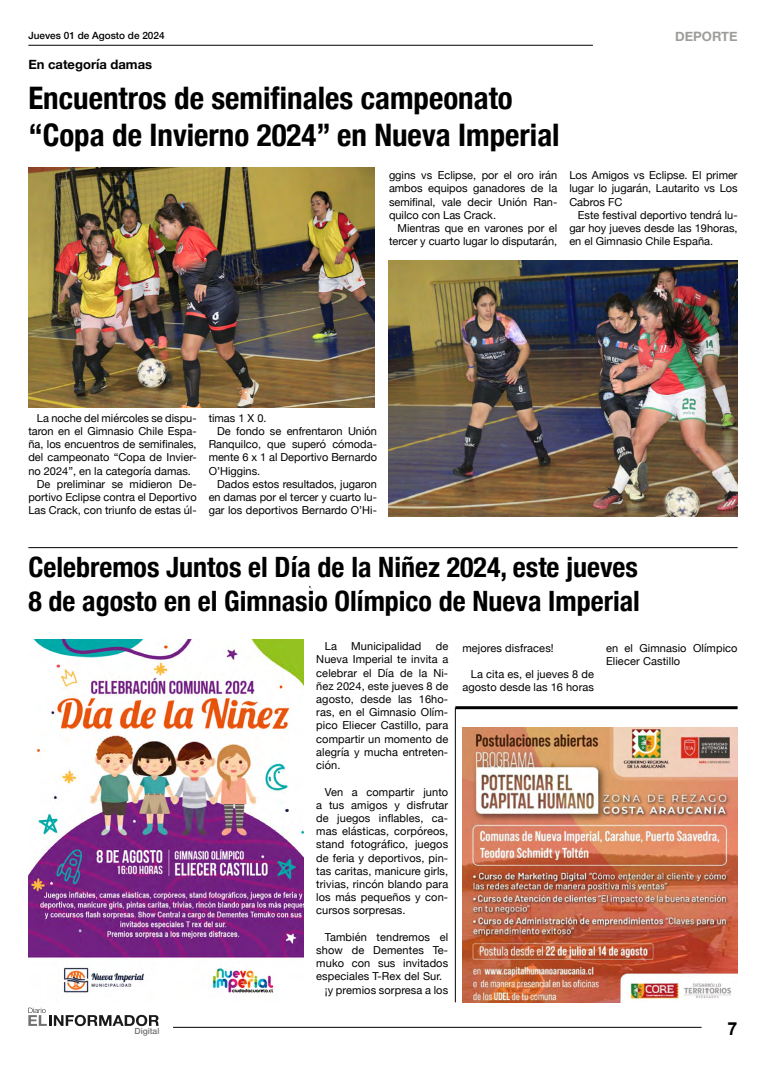
<style>
.page{position:relative;width:766px;height:1078px;background:#fff}
.page>*{position:absolute;margin:0;border:0;box-sizing:border-box;transform-origin:0 0}
.t1{font:700 condensed 31px/37.2px "Helvetica Neue";color:#000}
.t2{font:700 condensed 28px/33.6px "Helvetica Neue";color:#000}
.t3{font:700 18px "Arial";color:#000}
.t4{font:700 13px "Helvetica Neue";color:#000}
.t5{font:700 13px "Helvetica Neue";color:#9d9d9c}
.t6{font:11px/13.2px "Helvetica Neue";color:#000;text-align:justify}
.t7{font:500 10px "Helvetica Neue";color:#000}
.t8{font:500 8.5px "Helvetica Neue";color:#717170}
</style>
<div class="page">
<hr style="left:28px;top:45px;width:564px;height:1px;background:#000">
<hr style="left:173px;top:1026px;width:528px;height:1px;background:#000">
<svg style="left:28px;top:1007px;width:131px;height:18px"></svg>
<hr style="left:455px;top:706px;width:282px;height:3px;background:#000">
<hr style="left:455px;top:707px;width:1px;height:295px;background:#000">
<hr style="left:28px;top:547px;width:709px;height:1px;background:#000">
<img style="left:462px;top:727px;width:275px;height:275px">
<img style="left:28px;top:639px;width:275px;height:355px">
<img style="left:28px;top:167px;width:346px;height:240px">
<img style="left:388px;top:261px;width:349px;height:255px">
<p class="t7" style="left:28px;top:28px;width:138px">Jueves 01 de Agosto de 2024</p>
<p class="t4" style="left:28px;top:55px;width:125px">En categoría damas</p>
<h1 class="t1" style="left:28px;top:77px;width:532px">Encuentros de semifinales campeonato “Copa de Invierno 2024” en Nueva Imperial</h1>
<p class="t6" style="left:389px;top:169px;width:170px">ggins vs Eclipse, por el oro irán ambos equipos ganadores de la semifinal, vale decir Unión Ran&shy;quilco con Las Crack.</p>
<p class="t6" style="left:389px;top:222px;width:170px;text-align:right">Mientras que en varones por el tercer y cuarto lugar lo disputarán,</p>
<p class="t5" style="left:675px;top:26px;width:64px">DEPORTE</p>
<p class="t6" style="left:569px;top:169px;width:170px">Los Amigos vs Eclipse. El primer lugar lo jugarán, Lautarito vs Los Cabros FC</p>
<p class="t6" style="left:569px;top:209px;width:170px;text-indent:9px">Este festival deportivo tendrá lu&shy;gar hoy jueves desde las 19horas, en el Gimnasio Chile España.</p>
<p class="t6" style="left:37px;top:412px;width:161px">La noche del miércoles se dispu-</p>
<p class="t6" style="left:28px;top:425px;width:170px">taron en el Gimnasio Chile Espa-</p>
<p class="t6" style="left:28px;top:438px;width:170px">ña, los encuentros de semifinales,</p>
<p class="t6" style="left:28px;top:451px;width:170px">del campeonato “Copa de Invier-</p>
<p class="t6" style="left:28px;top:464px;width:164px">no 2024”, en la categoría damas.</p>
<p class="t6" style="left:37px;top:478px;width:161px">De preliminar se midieron De-</p>
<p class="t6" style="left:28px;top:491px;width:170px">portivo Eclipse contra el Deportivo</p>
<p class="t6" style="left:28px;top:504px;width:170px">Las Crack, con triunfo de estas úl-</p>
<p class="t6" style="left:209px;top:412px;width:59px">timas 1 X 0.</p>
<p class="t6" style="left:217px;top:425px;width:161px">De fondo se enfrentaron Unión</p>
<p class="t6" style="left:209px;top:438px;width:170px">Ranquilco, que superó cómoda-</p>
<p class="t6" style="left:209px;top:451px;width:170px">mente 6 x 1 al Deportivo Bernardo</p>
<p class="t6" style="left:209px;top:464px;width:53px">O’Higgins.</p>
<p class="t6" style="left:217px;top:478px;width:161px">Dados estos resultados, jugaron</p>
<p class="t6" style="left:209px;top:491px;width:170px">en damas por el tercer y cuarto lu-</p>
<p class="t6" style="left:209px;top:504px;width:170px">gar los deportivos Bernardo O’Hi-</p>
<h2 class="t2" style="left:28px;top:548px;width:613px">Celebremos Juntos el Día de la Niñez 2024, este jueves<br>8 de agosto en el Gimnasio Olímpico de Nueva Imperial</h2>
<p class="t6" style="left:325px;top:640px;width:14px">La</p>
<p class="t6" style="left:351px;top:640px;width:72px">Municipalidad</p>
<p class="t6" style="left:316px;top:640px;width:133px;text-indent:119px">de Nueva Imperial te invita a celebrar el Día de la Ni&shy;ñez 2024, este jueves 8 de agosto, desde las 16ho&shy;ras, en el Gimnasio Olím&shy;pico Eliecer Castillo, para compartir un momento de alegría y mucha entreten&shy;ción.</p>
<p class="t6" style="left:316px;top:785px;width:133px;text-indent:9px">Ven a compartir junto a tus amigos y disfrutar de juegos inflables, ca&shy;mas elásticas, corpóreos, stand fotográfico, juegos de feria y deportivos, pin&shy;tas caritas, manicure girls, trivias, rincón blando para los más pequeños y con&shy;cursos sorpresas.</p>
<p class="t6" style="left:325px;top:930px;width:125px">También tendremos el</p>
<p class="t6" style="left:316px;top:943px;width:133px">show de Dementes Te-</p>
<p class="t6" style="left:316px;top:957px;width:133px">muko con sus invitados</p>
<p class="t6" style="left:316px;top:970px;width:127px">especiales T-Rex del Sur.</p>
<p class="t6" style="left:325px;top:983px;width:125px">¡y premios sorpresa a los</p>
<p class="t6" style="left:606px;top:641px;width:133px">en el Gimnasio Olímpico<br>Eliecer Castillo</p>
<p class="t6" style="left:462px;top:641px;width:93px">mejores disfraces!</p>
<p class="t6" style="left:462px;top:668px;width:133px;text-align:right">La cita es, el jueves 8 de agosto desde las 16 horas</p>
<p class="t8" style="left:134px;top:1023px;width:26px">Digital</p>
<h3 class="t3" style="left:727px;top:1016px;width:12px">7</h3>
</div>
